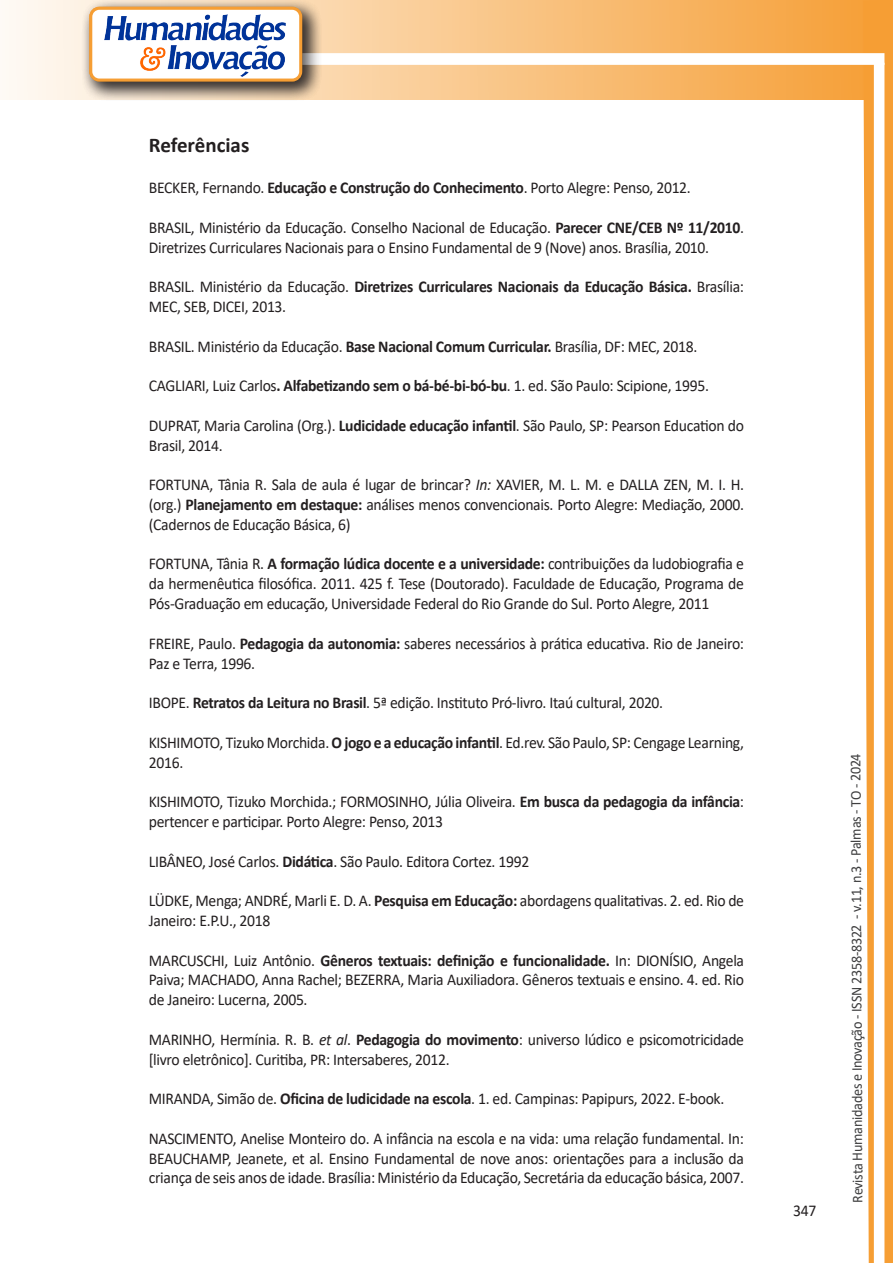
<style>
.page{position:relative;width:893px;height:1263px;background:#fff}
.page>*{position:absolute;margin:0;border:0;box-sizing:border-box;transform-origin:0 0}
.Titulo_2{font:700 21px "Calibri";color:#231f20}
.texto{font:16.5px/19.8px "Calibri";letter-spacing:-.02em;color:#231f20;scale:.95 1}
.t1{font:15px "Calibri";letter-spacing:-.025em;color:#3e3e3f;scale:.95 1}
.s1{font-weight:700}
.s2{font-style:italic}
</style>
<div class="page">
<svg style="left:5px;top:0;width:858px;height:100px;background:#f9c484"></svg>
<div style="left:302px;top:53px;width:582px;height:12px;background:#fff;border:2px solid #fff"></div>
<svg style="left:863px;top:0;width:30px;height:1263px"></svg>
<div style="left:81px;top:0;width:241px;height:102px;background:#231f20;opacity:.75"></div>
<div style="left:91px;top:8px;width:210px;height:72px;background:#fff;border-radius:9px"></div>
<img style="left:104px;top:14px;width:181px;height:62px">
<div style="left:89px;top:7px;width:213px;height:75px;border:3px solid #f69e34;border-radius:9px"></div>
<p class="Titulo_2" style="left:149px;top:130px;width:102px">Referências</p>
<p class="texto" style="left:149px;top:177px;width:572px">BECKER, Fernando. <span class="s1">Educação e Construção do Conhecimento</span>. Porto Alegre: Penso, 2012.</p>
<p class="texto" style="left:149px;top:217px;width:628px">BRASIL, Ministério da Educação. Conselho Nacional de Educação. <span class="s1">Parecer CNE/CEB Nº 11/2010</span>.<br>Diretrizes Curriculares Nacionais para o Ensino Fundamental de 9 (Nove) anos. Brasília, 2010.</p>
<p class="texto" style="left:149px;top:276px;width:628px">BRASIL. Ministério da Educação. <span class="s1">Diretrizes Curriculares Nacionais da Educação Básica.</span> Brasília:<br>MEC, SEB, DICEI, 2013.</p>
<p class="texto" style="left:149px;top:336px;width:579px">BRASIL. Ministério da Educação. <span class="s1">Base Nacional Comum Curricular.</span> Brasília, DF: MEC, 2018.</p>
<p class="texto" style="left:149px;top:375px;width:591px">CAGLIARI, Luiz Carlos<span class="s1">. Alfabetizando sem o bá-bé-bi-bó-bu</span>. 1. ed. São Paulo: Scipione, 1995.</p>
<p class="texto" style="left:149px;top:415px;width:628px">DUPRAT, Maria Carolina (Org.). <span class="s1">Ludicidade educação infantil</span>. São Paulo, SP: Pearson Education do<br>Brasil, 2014.</p>
<p class="texto" style="left:149px;top:474px;width:628px;text-align:justify">FORTUNA, Tânia R. Sala de aula é lugar de brincar? <span class="s2">In:</span> XAVIER, M. L. M. e DALLA ZEN, M. I. H. (org.) <span class="s1">Planejamento em destaque:</span> análises menos convencionais. Porto Alegre: Mediação, 2000. (Cadernos de Educação Básica, 6)</p>
<p class="texto" style="left:149px;top:554px;width:628px;text-align:justify">FORTUNA, Tânia R. <span class="s1">A formação lúdica docente e a universidade:</span> contribuições da ludobiografia e da hermenêutica filosófica. 2011. 425 f. Tese (Doutorado). Faculdade de Educação, Programa de Pós-Graduação em educação, Universidade Federal do Rio Grande do Sul. Porto Alegre, 2011</p>
<p class="texto" style="left:149px;top:633px;width:628px">FREIRE, Paulo. <span class="s1">Pedagogia da autonomia:</span> saberes necessários à prática educativa. Rio de Janeiro:<br>Paz e Terra, 1996.</p>
<p class="texto" style="left:149px;top:692px;width:543px">IBOPE. <span class="s1">Retratos da Leitura no Brasil</span>. 5ª edição. Instituto Pró-livro. Itaú cultural, 2020.</p>
<p class="texto" style="left:149px;top:732px;width:628px">KISHIMOTO, Tizuko Morchida. <span class="s1">O jogo e a educação infantil</span>. Ed.rev. São Paulo, SP: Cengage Learning,<br>2016.</p>
<p class="texto" style="left:149px;top:791px;width:628px">KISHIMOTO, Tizuko Morchida.; FORMOSINHO, Júlia Oliveira. <span class="s1">Em busca da pedagogia da infância</span>: pertencer e participar. Porto Alegre: Penso, 2013</p>
<p class="texto" style="left:149px;top:851px;width:402px">LIBÂNEO, José Carlos. <span class="s1">Didática</span>. São Paulo. Editora Cortez. 1992</p>
<p class="texto" style="left:149px;top:890px;width:628px">LÜDKE, Menga; ANDRÉ, Marli E. D. A. <span class="s1">Pesquisa em Educação:</span> abordagens qualitativas. 2. ed. Rio de<br>Janeiro: E.P.U., 2018</p>
<p class="texto" style="left:149px;top:950px;width:628px;text-align:justify">MARCUSCHI, Luiz Antônio. <span class="s1">Gêneros textuais: definição e funcionalidade.</span> In: DIONÍSIO, Angela Paiva; MACHADO, Anna Rachel; BEZERRA, Maria Auxiliadora. Gêneros textuais e ensino. 4. ed. Rio de Janeiro: Lucerna, 2005.</p>
<p class="texto" style="left:149px;top:1029px;width:628px">MARINHO, Hermínia. R. B. <span class="s2">et al</span>. <span class="s1">Pedagogia do movimento</span>: universo lúdico e psicomotricidade [livro eletrônico]. Curitiba, PR: Intersaberes, 2012.</p>
<p class="texto" style="left:149px;top:1088px;width:607px">MIRANDA, Simão de. <span class="s1">Oficina de ludicidade na escola</span>. 1. ed. Campinas: Papipurs, 2022. E-book.</p>
<p class="texto" style="left:149px;top:1128px;width:628px;text-align:justify">NASCIMENTO, Anelise Monteiro do. A infância na escola e na vida: uma relação fundamental. In:<br>BEAUCHAMP, Jeanete, et al. Ensino Fundamental de nove anos: orientações para a inclusão da criança de seis anos de idade. Brasília: Ministério da Educação, Secretária da educação básica, 2007.</p>
<p class="texto" style="left:793px;top:1200px;width:26px">347</p>
<p class="t1" style="left:846px;top:1203px;width:475px;rotate:-90deg">Revista Humanidades e Inovação - ISSN 2358-8322 - v.11, n.3 - Palmas - TO - 2024</p>
</div>
